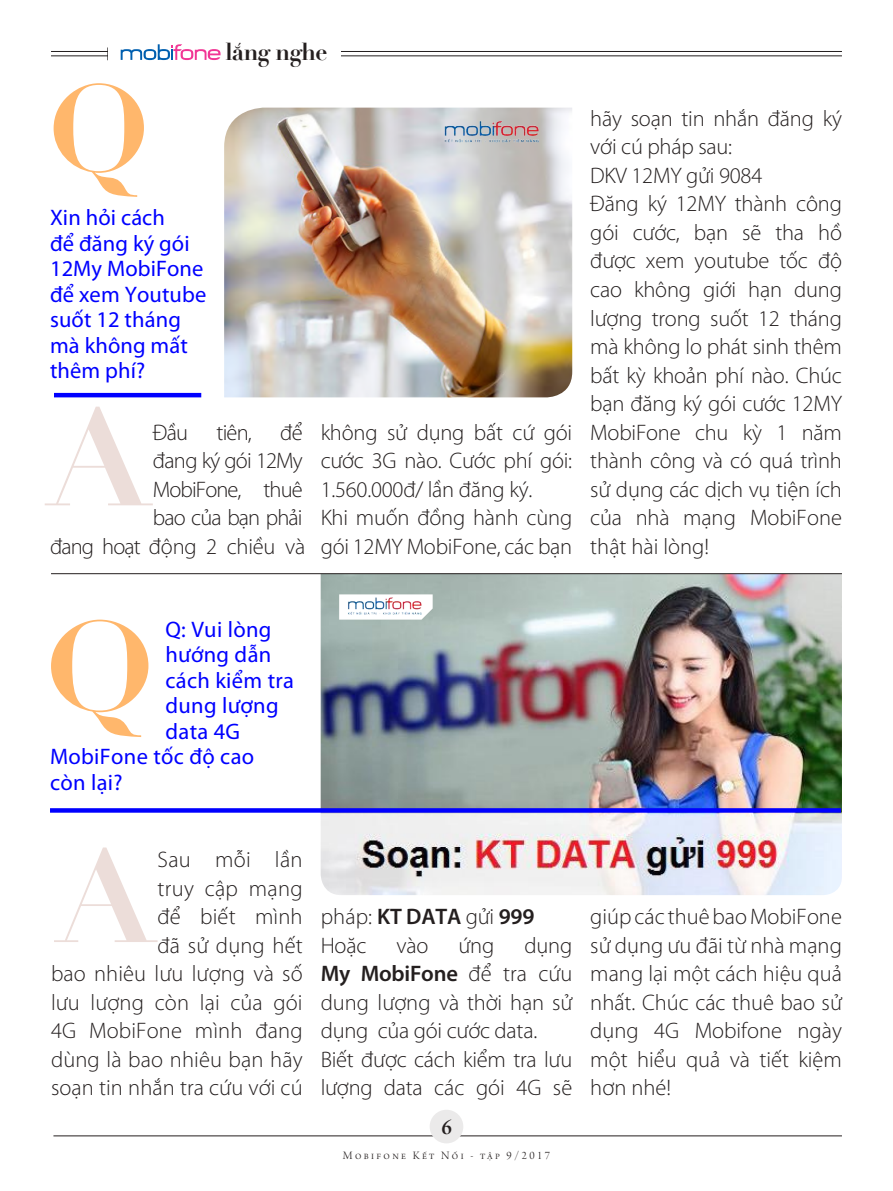
<style>
.page{position:relative;width:893px;height:1191px;background:#fff}
.page>*{position:absolute;margin:0;border:0;box-sizing:border-box;transform-origin:0 0}
.t1{font:700 24px "NBN Didot";letter-spacing:-.04em;color:#241f1f}
.t2{font:300 22.5px/28.5px "Myriad Pro";letter-spacing:-.01em;color:#241f1f}
.t3{font:22.5px/25.5px "Myriad Pro";letter-spacing:.005em;color:#00f}
.t4{font:22.5px "Arno Pro Smbd Display";color:#241f1f}
.t5{font:12px "Arno Pro Light Display";letter-spacing:.2em;color:#241f1f}
.s1{font-weight:600}
</style>
<div class="page">
<img style="left:321px;top:574px;width:521px;height:321px">
<svg style="left:54px;top:83px;width:90px;height:114px"></svg>
<hr style="left:51px;top:55px;width:791px;height:1px;background:#241f1f">
<hr style="left:51px;top:51px;width:791px;height:1px;background:#241f1f">
<div style="left:108px;top:43px;width:232px;height:23px;background:#fff"></div>
<svg style="left:121px;top:44px;width:100px;height:16px"></svg>
<hr style="left:53px;top:1135px;width:789px;height:1px;background:#241f1f">
<div style="left:430px;top:1109px;width:33px;height:34px;background:#ebeaea;border-radius:50%"></div>
<svg style="left:51px;top:619px;width:97px;height:118px"></svg>
<hr style="left:54px;top:393px;width:147px;height:4px;background:#00f">
<svg style="left:54px;top:847px;width:104px;height:95px"></svg>
<svg style="left:339px;top:594px;width:94px;height:25px"></svg>
<img style="left:343px;top:594px;width:84px;height:25px">
<svg style="left:45px;top:406px;width:108px;height:99px"></svg>
<img style="left:224px;top:108px;width:348px;height:289px">
<img style="left:437px;top:117px;width:109px;height:32px">
<hr style="left:51px;top:573px;width:791px;height:1px;background:#241f1f">
<svg style="left:50px;top:808px;width:791px;height:4px;background:#0808fb"></svg>
<p class="t1" style="left:225px;top:36px;width:104px">lắng nghe</p>
<p class="t3" style="left:50px;top:204px;width:158px">Xin hỏi cách<br>để đăng ký gói<br>12My MobiFone để xem Youtube suốt 12 tháng mà không mất thêm phí?</p>
<p class="t2" style="left:153px;top:417px;width:151px;text-align:justify;text-indent:127px">để đang ký gói 12My MobiFone, thuê bao của bạn phải</p>
<p class="t2" style="left:153px;top:417px;width:37px">Đầu</p>
<p class="t2" style="left:216px;top:417px;width:37px">tiên,</p>
<p class="t2" style="left:50px;top:531px;width:257px">đang hoạt động 2 chiều và</p>
<p class="t2" style="left:321px;top:417px;width:253px">không sử dụng bất cứ gói cước 3G nào. Cước phí gói:<br>1.560.000đ/ lần đăng ký.<br>Khi muốn đồng hành cùng gói 12MY MobiFone, các bạn</p>
<p class="t2" style="left:590px;top:104px;width:253px">hãy soạn tin nhắn đăng ký với cú pháp sau:<br>DKV 12MY gửi 9084<br>Đăng ký 12MY thành công gói cước, bạn sẽ tha hồ được xem youtube tốc độ cao không giới hạn dung lượng trong suốt 12 tháng mà không lo phát sinh thêm bất kỳ khoản phí nào. Chúc bạn đăng ký gói cước 12MY<br>MobiFone chu kỳ 1 năm thành công và có quá trình sử dụng các dịch vụ tiện ích của nhà mạng MobiFone thật hài lòng!</p>
<p class="t3" style="left:165px;top:616px;width:108px">Q: Vui lòng</p>
<p class="t3" style="left:165px;top:641px;width:107px">hướng dẫn</p>
<p class="t3" style="left:165px;top:667px;width:130px">cách kiểm tra</p>
<p class="t3" style="left:165px;top:692px;width:115px">dung lượng</p>
<p class="t3" style="left:165px;top:718px;width:76px">data 4G</p>
<p class="t3" style="left:50px;top:743px;width:206px">MobiFone tốc độ cao</p>
<p class="t3" style="left:50px;top:769px;width:74px">còn lại?</p>
<p class="t2" style="left:51px;top:845px;width:253px;text-align:right">Sau mỗi lần<br>truy cập mạng<br>để biết mình<br>đã sử dụng hết<br>bao nhiêu lưu lượng và số lưu lượng còn lại của gói<br>4G MobiFone mình đang dùng là bao nhiêu bạn hãy soạn tin nhắn tra cứu với cú</p>
<p class="t2" style="left:321px;top:902px;width:215px">pháp: <span class="s1">KT DATA</span> gửi <span class="s1">999<br></span>Hoặc</p>
<p class="t2" style="left:321px;top:930px;width:253px;text-indent:204px">dụng<br><span class="s1">My MobiFone</span> để tra cứu dung lượng và thời hạn sử dụng của gói cước data.<br>Biết được cách kiểm tra lưu lượng data các gói 4G sẽ</p>
<p class="t2" style="left:396px;top:930px;width:33px">vào</p>
<p class="t2" style="left:459px;top:930px;width:37px">ứng</p>
<p class="t4" style="left:441px;top:1115px;width:12px">6</p>
<p class="t5" style="left:343px;top:1148px;width:209px">Mobifone Kết Nối - tập 9/2017</p>
<p class="t2" style="left:590px;top:902px;width:253px;text-align:justify">giúp các thuê bao MobiFone sử dụng ưu đãi từ nhà mạng mang lại một cách hiệu quả nhất. Chúc các thuê bao sử dụng 4G Mobifone ngày một hiểu quả và tiết kiệm hơn nhé!</p>
</div>
